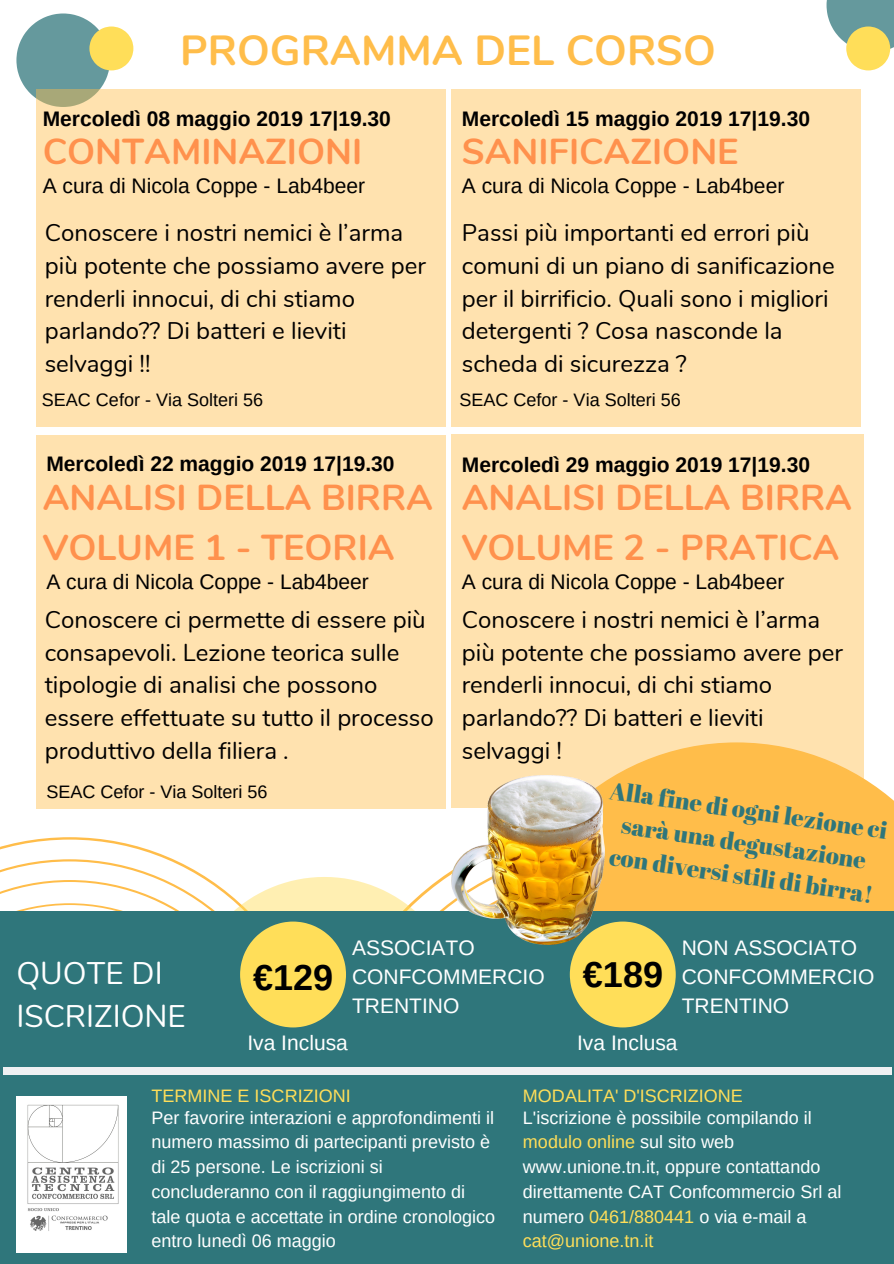
<style>
.page{position:relative;width:894px;height:1264px;background:#fff}
.page>*{position:absolute;margin:0;border:0;box-sizing:border-box;transform-origin:0 0}
.t1{font:700 42px "Nunito";color:#ffbd4a}
.t2{font:700 36px/49.5px "Nunito";color:#ff914d}
.t3{font:700 36px "Arimo";color:#000}
.t4{font:31.2px/42.9px "Nunito";color:#fff}
.t5{font:24px/32.7px "Nunito";color:#000}
.t6{font:24px/32.7px "Abril Fatface";color:#2f767b;text-align:center}
.t7{font:700 21px "Arimo";color:#000}
.t8{font:21px "Arimo";color:#000}
.t9{font:21px/29.2px "Arimo";color:#fff}
.t10{font:18px/24.8px "Arimo";color:#fff}
.t11{font:18px "Arimo";color:#000}
.t12{font:18px "Arimo";color:#ffde59}
.s1{color:#ffde59}
</style>
<div class="page">
<svg style="left:0;top:837px;width:173px;height:22px"></svg>
<svg style="left:0;top:859px;width:206px;height:52px"></svg>
<div style="left:604px;top:742px;width:289px;height:169px;background:#ffbd4a"></div>
<svg style="left:187px;top:877px;width:264px;height:34px;fill:#ffefb3"></svg>
<div style="left:37px;top:89px;width:408px;height:338px;background:#ffe2af"></div>
<div style="left:451px;top:89px;width:409px;height:338px;background:#ffe2af"></div>
<div style="left:37px;top:434px;width:408px;height:374px;background:#ffe2af"></div>
<svg style="left:451px;top:434px;width:412px;height:373px;background:#ffdea5"></svg>
<svg style="left:16px;top:13px;width:117px;height:94px"></svg>
<div style="left:0;top:911px;width:893px;height:352px;background:#2f767b"></div>
<svg style="left:240px;top:921px;width:106px;height:106px"></svg>
<svg style="left:509px;top:921px;width:197px;height:154px"></svg>
<div style="left:3px;top:1067px;width:888px;height:7px;background:#eff0f2"></div>
<img style="left:16px;top:1096px;width:111px;height:156px">
<img style="left:451px;top:775px;width:153px;height:169px">
<svg style="left:826px;top:0;width:67px;height:70px"></svg>
<h1 class="t1" style="left:180px;top:23px;width:537px">PROGRAMMA DEL CORSO</h1>
<p class="t7" style="left:43px;top:107px;width:349px">Mercoledì 08 maggio 2019 17|19.30</p>
<h2 class="t2" style="left:43px;top:128px;width:321px">CONTAMINAZIONI</h2>
<p class="t8" style="left:43px;top:174px;width:324px">A cura di Nicola Coppe - Lab4beer</p>
<p class="t5" style="left:45px;top:217px;width:382px">Conoscere i nostri nemici è l’arma più potente che possiamo avere per renderli innocui, di chi stiamo parlando?? Di batteri e lieviti selvaggi !!</p>
<p class="t7" style="left:461px;top:107px;width:349px">Mercoledì 15 maggio 2019 17|19.30</p>
<h2 class="t2" style="left:461px;top:128px;width:278px">SANIFICAZIONE</h2>
<p class="t8" style="left:461px;top:174px;width:324px">A cura di Nicola Coppe - Lab4beer</p>
<p class="t5" style="left:461px;top:217px;width:374px">Passi più importanti ed errori più comuni di un piano di sanificazione per il birrificio. Quali sono i migliori detergenti ? Cosa nasconde la scheda di sicurezza ?</p>
<p class="t11" style="left:42px;top:389px;width:223px">SEAC Cefor - Via Solteri 56</p>
<p class="t11" style="left:459px;top:389px;width:223px">SEAC Cefor - Via Solteri 56</p>
<p class="t7" style="left:46px;top:452px;width:349px">Mercoledì 22 maggio 2019 17|19.30</p>
<p class="t7" style="left:461px;top:453px;width:349px">Mercoledì 29 maggio 2019 17|19.30</p>
<h2 class="t2" style="left:43px;top:473px;width:391px">ANALISI DELLA BIRRA<br>VOLUME 1 - TEORIA</h2>
<h2 class="t2" style="left:461px;top:474px;width:391px">ANALISI DELLA BIRRA<br>VOLUME 2 - PRATICA</h2>
<p class="t8" style="left:46px;top:569px;width:324px">A cura di Nicola Coppe - Lab4beer</p>
<p class="t8" style="left:461px;top:569px;width:324px">A cura di Nicola Coppe - Lab4beer</p>
<p class="t5" style="left:45px;top:603px;width:390px">Conoscere ci permette di essere più consapevoli. Lezione teorica sulle tipologie di analisi che possono essere effettuate su tutto il processo produttivo della filiera .</p>
<p class="t11" style="left:46px;top:781px;width:223px">SEAC Cefor - Via Solteri 56</p>
<p class="t5" style="left:461px;top:603px;width:382px">Conoscere i nostri nemici è l’arma più potente che possiamo avere per renderli innocui, di chi stiamo parlando?? Di batteri e lieviti selvaggi !</p>
<p class="t6" style="left:612px;top:774px;width:281px;rotate:8deg">Alla fine di ogni lezione ci sarà una degustazione con diversi stili di birra!</p>
<p class="t9" style="left:352px;top:932px;width:194px">ASSOCIATO<br>CONFCOMMERCIO<br>TRENTINO</p>
<h3 class="t4" style="left:16px;top:952px;width:171px">QUOTE DI<br>ISCRIZIONE</h3>
<h2 class="t3" style="left:253px;top:957px;width:82px">€129</h2>
<p class="t9" style="left:247px;top:1027px;width:102px">Iva Inclusa</p>
<h2 class="t3" style="left:582px;top:954px;width:82px">€189</h2>
<p class="t9" style="left:681px;top:932px;width:194px">NON ASSOCIATO<br>CONFCOMMERCIO<br>TRENTINO</p>
<p class="t9" style="left:577px;top:1027px;width:102px">Iva Inclusa</p>
<p class="t12" style="left:151px;top:1086px;width:200px">TERMINE E ISCRIZIONI</p>
<p class="t10" style="left:151px;top:1104px;width:345px">Per favorire interazioni e approfondimenti il numero massimo di partecipanti previsto è di 25 persone. Le iscrizioni si concluderanno con il raggiungimento di tale quota e accettate in ordine cronologico entro lunedì 06 maggio</p>
<p class="t12" style="left:523px;top:1086px;width:221px">MODALITA' D'ISCRIZIONE</p>
<p class="t10" style="left:523px;top:1104px;width:320px">L'iscrizione è possibile compilando il <span class="s1">modulo online</span> sul sito web www.unione.tn.it, oppure contattando direttamente CAT Confcommercio Srl al numero <span class="s1">0461/880441</span> o via e-mail a <span class="s1">cat@unione.tn.it</span></p>
</div>
